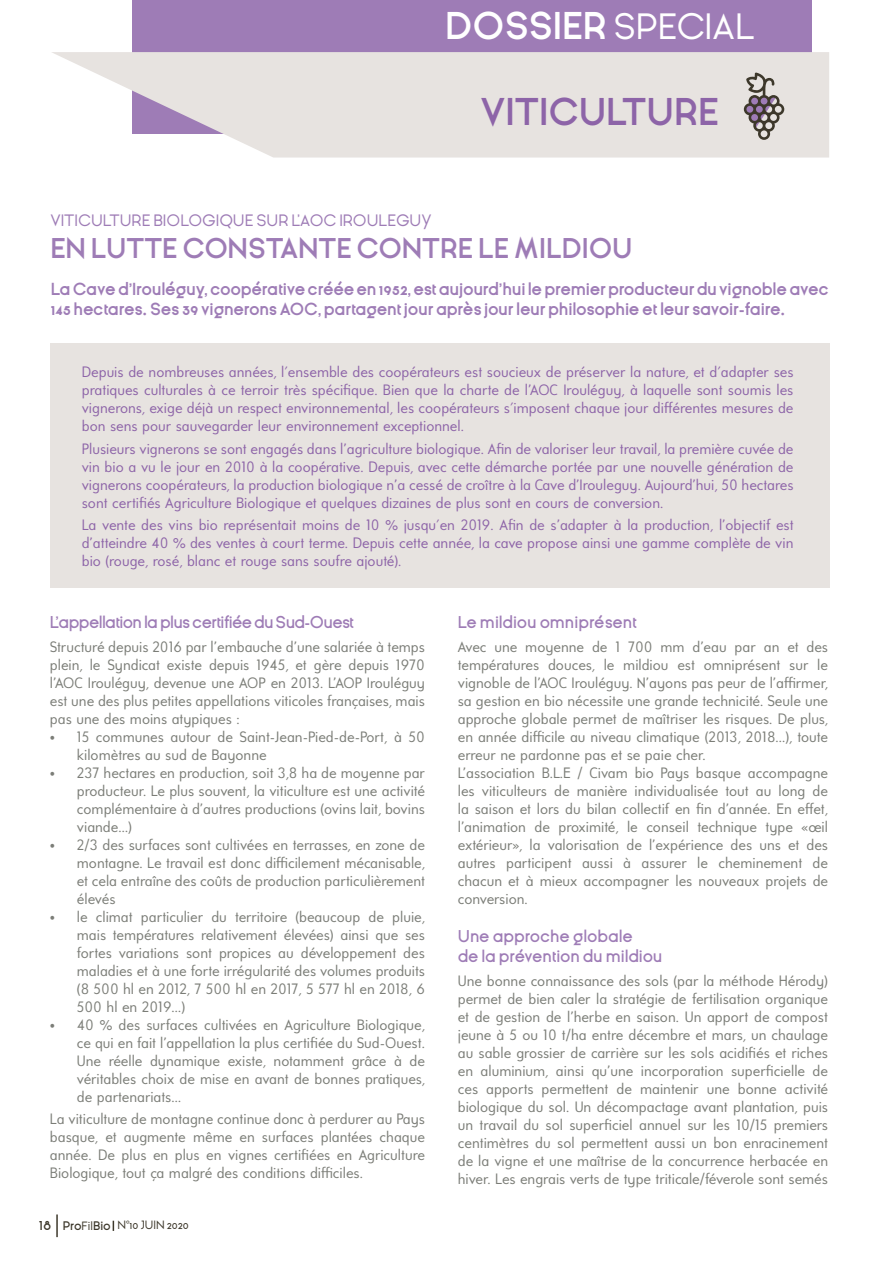
<style>
.page{position:relative;width:893px;height:1263px;background:#fff}
.page>*{position:absolute;margin:0;border:0;box-sizing:border-box;transform-origin:0 0}
.t1{font:700 36.6px "Ginora Sans";color:#fff}
.t2{font:700 36.6px "Ginora Sans";color:#8d64a8}
.t3{font:700 27px "Ginora Sans";color:#9e7cb6}
.t4{font:700 16.5px/19.8px "Ginora Sans";letter-spacing:-.02em;color:#9e7cb6}
.t5{font:600 16.5px/19.8px "Ginora Sans";letter-spacing:-.01em;color:#9e7cb6}
.t6{font:600 16.5px "Ginora Sans";letter-spacing:-.04em;color:#9e7cb6}
.t7{font:16.5px "Ginora Sans";color:#9e7cb6}
.t8{font:15px/18px "Universalis ADF Std";color:#7b7d77;text-align:justify}
.t9{font:15px/18px "Universalis ADF Std";color:#8d64a8;text-align:justify}
.t10{font:12px "Ginora Sans";color:#3d382b}
.s1{font-weight:400}
.s2{font-size:18px}
.s3{font-weight:600}
</style>
<div class="page">
<hr style="left:56px;top:1214px;width:2px;height:23px;background:#3d382b">
<div style="left:50px;top:344px;width:780px;height:244px;background:#e7e3e0"></div>
<div style="left:132px;top:0;width:679px;height:134px;background:#9e7cb6"></div>
<svg style="left:52px;top:52px;width:777px;height:106px;background:#e8e3e2"></svg>
<svg style="left:744px;top:73px;width:40px;height:67px;background:#a7a19f"></svg>
<h1 class="t1" style="left:445px;top:6px;width:311px">DOSSIER <span class="s1">SPECIAL</span></h1>
<h1 class="t2" style="left:480px;top:92px;width:23px">viticulture</h1>
<p class="t7" style="left:50px;top:211px;width:263px">VITICU LTU RE BIOLOGIQU E SU R L’AOC</p>
<p class="t7" style="left:339px;top:211px;width:94px">IROU LEGUY</p>
<h2 class="t3" style="left:50px;top:234px;width:59px">En lutte</h2>
<h2 class="t3" style="left:182px;top:234px;width:20px">constante</h2>
<h2 class="t3" style="left:357px;top:234px;width:20px">contre</h2>
<h2 class="t3" style="left:478px;top:234px;width:54px">le mildiou</h2>
<p class="t4" style="left:51px;top:280px;width:780px">La Cave d’Irouléguy, coopérative créée en 1952, est aujourd’hui le premier producteur du vignoble avec<br>145 hectares. Ses 39 vignerons AOC, partagent jour après jour leur philosophie et leur savoir-faire.</p>
<p class="t9" style="left:82px;top:363px;width:713px">Depuis de nombreuses années, l'ensemble des coopérateurs est soucieux de préserver la nature, et d'adapter ses pratiques culturales à ce terroir très spécifique. Bien que la charte de l’AOC Irouléguy, à laquelle sont soumis les vignerons, exige déjà un respect environnemental, les coopérateurs s'imposent chaque jour différentes mesures de bon sens pour sauvegarder leur environnement exceptionnel.</p>
<p class="t9" style="left:82px;top:439px;width:713px">Plusieurs vignerons se sont engagés dans l’agriculture biologique. Afin de valoriser leur travail, la première cuvée de vin bio a vu le jour en 2010 à la coopérative. Depuis, avec cette démarche portée par une nouvelle génération de vignerons coopérateurs, la production biologique n’a cessé de croître à la Cave d’Irouleguy. Aujourd’hui, 50 hectares sont certifiés Agriculture Biologique et quelques dizaines de plus sont en cours de conversion.</p>
<p class="t9" style="left:82px;top:515px;width:713px">La vente des vins bio représentait moins de 10 % jusqu'en 2019. Afin de s’adapter à la production, l’objectif est d’atteindre 40 % des ventes à court terme. Depuis cette année, la cave propose ainsi une gamme complète de vin bio (rouge, rosé, blanc et rouge sans soufre ajouté).</p>
<p class="t6" style="left:50px;top:613px;width:306px">L’appellation la plus certifiée du Sud-Ouest</p>
<p class="t8" style="left:50px;top:638px;width:377px">Structuré depuis 2016 par l’embauche d’une salariée à temps plein, le Syndicat existe depuis 1945, et gère depuis 1970 l’AOC Irouléguy, devenue une AOP en 2013. L’AOP Irouléguy est une des plus petites appellations viticoles françaises, mais pas une des moins atypiques :</p>
<p class="t8" style="left:77px;top:728px;width:350px;text-indent:-27px">• 15 communes autour de Saint-Jean-Pied-de-Port, à 50 kilomètres au sud de Bayonne</p>
<p class="t8" style="left:77px;top:764px;width:350px;text-indent:-27px">• 237 hectares en production, soit 3,8 ha de moyenne par producteur. Le plus souvent, la viticulture est une activité complémentaire à d’autres productions (ovins lait, bovins viande…)</p>
<p class="t8" style="left:77px;top:836px;width:350px;text-indent:-27px">• 2/3 des surfaces sont cultivées en terrasses, en zone de montagne. Le travail est donc difficilement mécanisable, et cela entraîne des coûts de production particulièrement élevés</p>
<p class="t8" style="left:77px;top:908px;width:350px;text-indent:-27px">• le climat particulier du territoire (beaucoup de pluie, mais températures relativement élevées) ainsi que ses fortes variations sont propices au développement des maladies et à une forte irrégularité des volumes produits (8 500 hl en 2012, 7 500 hl en 2017, 5 577 hl en 2018, 6<br>500 hl en 2019…)</p>
<p class="t8" style="left:77px;top:1016px;width:350px;text-indent:-27px">• 40 % des surfaces cultivées en Agriculture Biologique, ce qui en fait l’appellation la plus certifiée du Sud-Ouest.<br>Une réelle dynamique existe, notamment grâce à de véritables choix de mise en avant de bonnes pratiques, de partenariats…</p>
<p class="t8" style="left:50px;top:1110px;width:377px">La viticulture de montagne continue donc à perdurer au Pays basque, et augmente même en surfaces plantées chaque année. De plus en plus en vignes certifiées en Agriculture Biologique, tout ça malgré des conditions difficiles.</p>
<p class="t10" style="left:39px;top:1218px;width:152px"><span class="s2">18</span> <span class="s3">Pro</span>FIL<span class="s3">Bio</span> N°10 JUIN 2020</p>
<p class="t5" style="left:458px;top:613px;width:180px">Le mildiou omniprésent</p>
<p class="t8" style="left:458px;top:638px;width:372px;text-align:left">Avec une moyenne de 1 700 mm d’eau par an et des températures douces, le mildiou est omniprésent sur le vignoble de l’AOC Irouléguy. N’ayons pas peur de l’affirmer, sa gestion en bio nécessite une grande technicité. Seule une approche globale permet de maîtriser les risques. De plus, en année difficile au niveau climatique (2013, 2018...), toute erreur ne pardonne pas et se paie cher.<br>L’association B.L.E / Civam bio Pays basque accompagne les viticulteurs de manière individualisée tout au long de la saison et lors du bilan collectif en fin d’année. En effet, l’animation de proximité, le conseil technique type «œil extérieur», la valorisation de l’expérience des uns et des autres participent aussi à assurer le cheminement de chacun et à mieux accompagner les nouveaux projets de conversion.</p>
<p class="t5" style="left:458px;top:926px;width:206px">Une approche globale<br>de la prévention du mildiou</p>
<p class="t8" style="left:458px;top:971px;width:372px">Une bonne connaissance des sols (par la méthode Hérody) permet de bien caler la stratégie de fertilisation organique et de gestion de l’herbe en saison. Un apport de compost jeune à 5 ou 10 t/ha entre décembre et mars, un chaulage au sable grossier de carrière sur les sols acidifiés et riches en aluminium, ainsi qu’une incorporation superficielle de ces apports permettent de maintenir une bonne activité biologique du sol. Un décompactage avant plantation, puis un travail du sol superficiel annuel sur les 10/15 premiers centimètres du sol permettent aussi un bon enracinement de la vigne et une maîtrise de la concurrence herbacée en hiver. Les engrais verts de type triticale/féverole sont semés</p>
</div>
